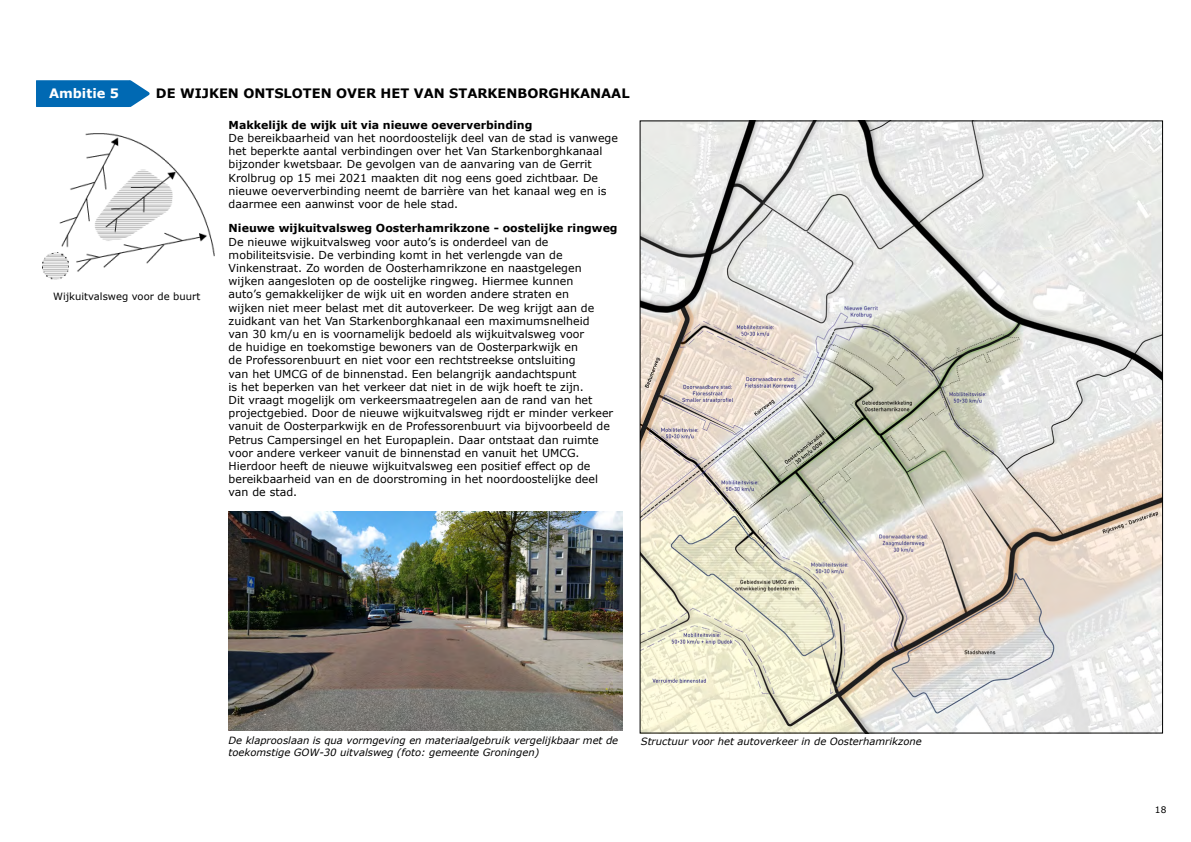
<style>
.page{position:relative;width:1191px;height:842px;background:#fff}
.page>*{position:absolute;margin:0;border:0;box-sizing:border-box;transform-origin:0 0}
.t1{font:700 13px "Verdana";color:#000}
.t2{font:700 13px "Verdana";color:#fff}
.t3{font:11px/13.2px "Verdana";color:#000}
.t4{font:700 11px "Verdana";color:#000}
.t5{font:italic 10px/12px "Verdana";color:#000}
.t6{font:10px "Verdana";color:#000}
.t7{font:9px "Verdana";color:#000}
</style>
<div class="page">
<img style="left:42px;top:133px;width:172px;height:146px">
<img style="left:229px;top:512px;width:393px;height:219px">
<img style="left:641px;top:122px;width:520px;height:609px">
<div style="left:36px;top:80px;width:94px;height:27px;background:#0069b3"></div>
<svg style="left:129px;top:80px;width:21px;height:27px"></svg>
<p class="t2" style="left:49px;top:85px;width:72px">Ambitie 5</p>
<p class="t1" style="left:156px;top:85px;width:475px">DE WIJKEN ONTSLOTEN OVER HET VAN STARKENBORGHKANAAL</p>
<p class="t4" style="left:229px;top:118px;width:305px">Makkelijk de wijk uit via nieuwe oeververbinding</p>
<p class="t3" style="left:229px;top:132px;width:391px">De bereikbaarheid van het noordoostelijk deel van de stad is vanwege het beperkte aantal verbindingen over het Van Starkenborghkanaal bijzonder kwetsbaar. De gevolgen van de aanvaring van de Gerrit Krolbrug op 15 mei 2021 maakten dit nog eens goed zichtbaar. De nieuwe oeververbinding neemt de barrière van het kanaal weg en is daarmee een aanwinst voor de hele stad.</p>
<p class="t6" style="left:53px;top:290px;width:149px">Wijkuitvalsweg voor de buurt</p>
<p class="t4" style="left:229px;top:221px;width:390px">Nieuwe wijkuitvalsweg Oosterhamrikzone - oostelijke ringweg</p>
<p class="t3" style="left:229px;top:235px;width:386px">De nieuwe wijkuitvalsweg voor auto’s is onderdeel van de mobiliteitsvisie. De verbinding komt in het verlengde van de Vinkenstraat. Zo worden de Oosterhamrikzone en naastgelegen wijken aangesloten op de oostelijke ringweg. Hiermee kunnen<br>auto’s gemakkelijker de wijk uit en worden andere straten en<br>wijken niet meer belast met dit autoverkeer. De weg krijgt aan de zuidkant van het Van Starkenborghkanaal een maximumsnelheid<br>van 30 km/u en is voornamelijk bedoeld als wijkuitvalsweg voor<br>de huidige en toekomstige bewoners van de Oosterparkwijk en<br>de Professorenbuurt en niet voor een rechtstreekse ontsluiting<br>van het UMCG of de binnenstad. Een belangrijk aandachtspunt<br>is het beperken van het verkeer dat niet in de wijk hoeft te zijn.<br>Dit vraagt mogelijk om verkeersmaatregelen aan de rand van het projectgebied. Door de nieuwe wijkuitvalsweg rijdt er minder verkeer vanuit de Oosterparkwijk en de Professorenbuurt via bijvoorbeeld de Petrus Campersingel en het Europaplein. Daar ontstaat dan ruimte voor andere verkeer vanuit de binnenstad en vanuit het UMCG.<br>Hierdoor heeft de nieuwe wijkuitvalsweg een positief effect op de bereikbaarheid van en de doorstroming in het noordoostelijke deel van de stad.</p>
<p class="t5" style="left:229px;top:734px;width:391px">De klaprooslaan is qua vormgeving en materiaalgebruik vergelijkbaar met de toekomstige GOW-30 uitvalsweg (foto: gemeente Groningen)</p>
<p class="t5" style="left:641px;top:735px;width:282px">Structuur voor het autoverkeer in de Oosterhamrikzone</p>
<p class="t7" style="left:1155px;top:804px;width:13px">18</p>
</div>
